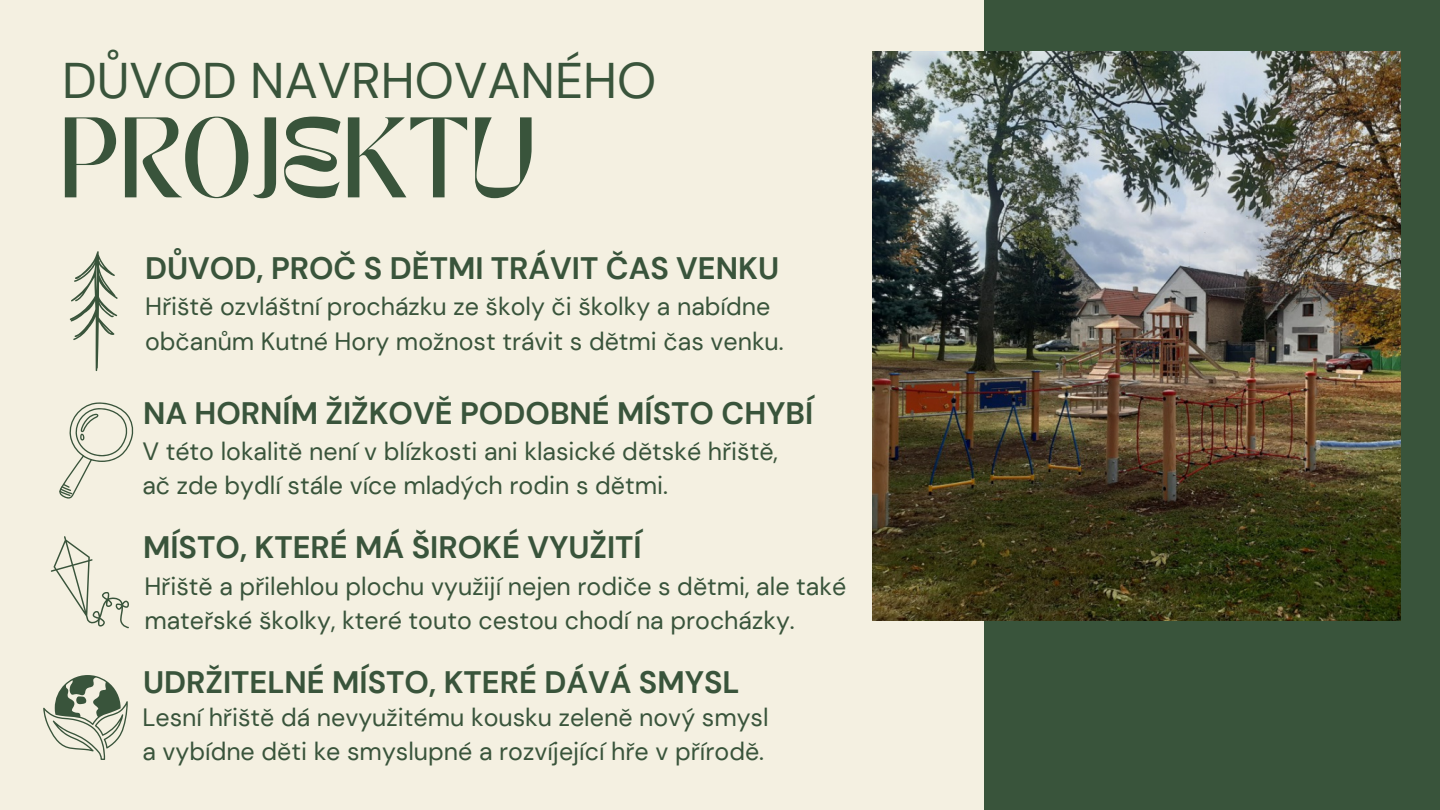
<style>
.page{position:relative;width:1440px;height:810px;background:#f4f0e1}
.page>*{position:absolute;margin:0;border:0;box-sizing:border-box;transform-origin:0 0}
.t1{font:80px "TANMERINGUE";color:#39543b}
.t2{font:50px "DM Sans";color:#39543b}
.t3{font:700 31px "DM Sans";color:#39543b}
.t4{font:25px/34.5px "DM Sans";color:#39543b}
</style>
<div class="page">
<div style="left:984px;top:0;width:456px;height:810px;background:#39543b"></div>
<img style="left:872px;top:51px;width:529px;height:569px">
<svg style="left:43px;top:675px;width:85px;height:85px"></svg>
<svg style="left:51px;top:536px;width:78px;height:92px"></svg>
<svg style="left:59px;top:402px;width:75px;height:97px"></svg>
<svg style="left:69px;top:251px;width:49px;height:120px"></svg>
<h1 class="t2" style="left:62px;top:48px;width:596px">DŮVOD NAVRHOVANÉHO</h1>
<p class="t1" style="left:59px;top:117px;width:479px">PROJEKTU</p>
<h3 class="t3" style="left:145px;top:249px;width:636px">DŮVOD, PROČ S DĚTMI TRÁVIT ČAS VENKU</h3>
<p class="t4" style="left:145px;top:289px;width:640px">Hřiště ozvláštní procházku ze školy či školky a nabídne občanům Kutné Hory možnost trávit s dětmi čas venku.</p>
<h3 class="t3" style="left:143px;top:393px;width:672px">NA HORNÍM ŽIŽKOVĚ PODOBNÉ MÍSTO CHYBÍ</h3>
<p class="t4" style="left:142px;top:434px;width:637px">V této lokalitě není v blízkosti ani klasické dětské hřiště, ač zde bydlí stále více mladých rodin s dětmi.</p>
<p class="t3" style="left:143px;top:528px;width:500px">MÍSTO, KTERÉ MÁ ŠIROKÉ VYUŽITÍ</p>
<p class="t4" style="left:144px;top:569px;width:703px">Hřiště a přilehlou plochu využijí nejen rodiče s dětmi, ale také mateřské školky, které touto cestou chodí na procházky.</p>
<p class="t3" style="left:143px;top:662px;width:598px">UDRŽITELNÉ MÍSTO, KTERÉ DÁVÁ SMYSL</p>
<h3 class="t4" style="left:142px;top:700px;width:628px">Lesní hřiště dá nevyužitému kousku zeleně nový smysl</h3>
<p class="t4" style="left:142px;top:734px;width:623px">a vybídne děti ke smyslupné a rozvíjející hře v přírodě.</p>
</div>
